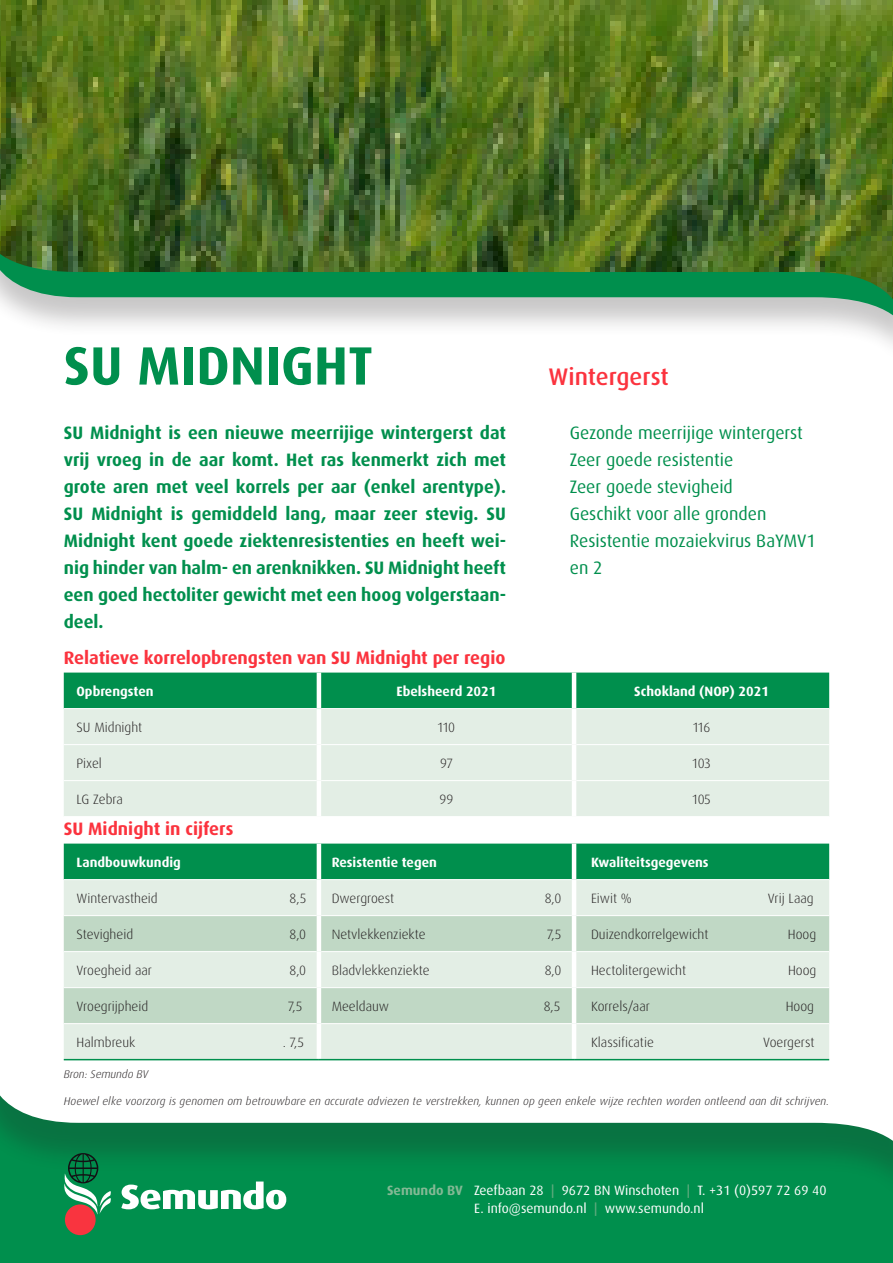
<style>
.page{position:relative;width:893px;height:1263px;background:#fff}
.page>*{position:absolute;margin:0;border:0;box-sizing:border-box;transform-origin:0 0}
.t1{font:700 54px "Dax Pro";color:#008f4d}
.t2{font:500 24px "Dax Pro";color:#fb333e}
.t3{font:700 18px/27px "Dax Pro";color:#008f4d;text-align:justify}
.t4{font:18px/27px "Dax Pro";color:#008f4d}
.t5{font:700 18px "Dax Pro";color:#fb333e}
.t6{font:300 13.5px "Dax Pro";color:#231f20}
.t7{font:700 13.5px "Dax Pro";color:#fff}
.t8{font:13.5px/18px "Dax Pro";color:#fff}
.t9{font:italic 300 11.25px "Dax Pro";letter-spacing:.01em;color:#231f20}
.s1{font-weight:700;color:#84b995}
.s2{font-weight:500;color:#5faa7d}
</style>
<div class="page">
<div style="left:0;top:1069px;width:893px;height:194px;background:#008f4d"></div>
<svg style="left:0;top:672px;width:893px;height:484px;fill:#fff"></svg>
<div style="left:65px;top:1204px;width:31px;height:31px;background:#f9343f;border-radius:50%"></div>
<svg style="left:64px;top:1153px;width:47px;height:61px"></svg>
<svg style="left:121px;top:1181px;width:165px;height:28px"></svg>
<div style="left:64px;top:843px;width:765px;height:36px;background:#008f4d"></div>
<div style="left:64px;top:880px;width:765px;height:179px;background:#e3eee5"></div>
<svg style="left:64px;top:916px;width:765px;height:107px;background:#cbdfcf"></svg>
<hr style="left:64px;top:879px;width:253px;height:1px;background:#fff">
<hr style="left:321px;top:879px;width:251px;height:1px;background:#fff">
<hr style="left:576px;top:879px;width:253px;height:1px;background:#fff">
<hr style="left:64px;top:915px;width:253px;height:1px;background:#fff">
<hr style="left:321px;top:915px;width:251px;height:1px;background:#fff">
<hr style="left:576px;top:915px;width:253px;height:1px;background:#fff">
<hr style="left:64px;top:951px;width:253px;height:1px;background:#fff">
<hr style="left:321px;top:951px;width:251px;height:1px;background:#fff">
<hr style="left:576px;top:951px;width:253px;height:1px;background:#fff">
<hr style="left:64px;top:987px;width:253px;height:1px;background:#fff">
<hr style="left:321px;top:987px;width:251px;height:1px;background:#fff">
<hr style="left:576px;top:987px;width:253px;height:1px;background:#fff">
<hr style="left:64px;top:1023px;width:253px;height:1px;background:#fff">
<hr style="left:321px;top:1023px;width:251px;height:1px;background:#fff">
<hr style="left:576px;top:1023px;width:253px;height:1px;background:#fff">
<hr style="left:317px;top:843px;width:4px;height:37px;background:#fff">
<hr style="left:572px;top:843px;width:4px;height:37px;background:#fff">
<hr style="left:317px;top:880px;width:4px;height:36px;background:#fff">
<hr style="left:572px;top:880px;width:4px;height:36px;background:#fff">
<hr style="left:317px;top:916px;width:4px;height:36px;background:#fff">
<hr style="left:572px;top:916px;width:4px;height:36px;background:#fff">
<hr style="left:317px;top:952px;width:4px;height:36px;background:#fff">
<hr style="left:572px;top:952px;width:4px;height:36px;background:#fff">
<hr style="left:317px;top:988px;width:4px;height:36px;background:#fff">
<hr style="left:572px;top:988px;width:4px;height:36px;background:#fff">
<hr style="left:317px;top:1024px;width:4px;height:35px;background:#fff">
<hr style="left:572px;top:1024px;width:4px;height:35px;background:#fff">
<svg style="left:64px;top:1060px;width:765px;height:9px"></svg>
<hr style="left:64px;top:1059px;width:255px;height:1px;background:#008f4d">
<hr style="left:319px;top:1059px;width:255px;height:1px;background:#008f4d">
<hr style="left:574px;top:1059px;width:255px;height:1px;background:#008f4d">
<div style="left:64px;top:672px;width:765px;height:36px;background:#008f4d"></div>
<div style="left:64px;top:709px;width:765px;height:107px;background:#e3eee5"></div>
<hr style="left:64px;top:708px;width:253px;height:1px;background:#fff">
<hr style="left:321px;top:708px;width:251px;height:1px;background:#fff">
<hr style="left:576px;top:708px;width:253px;height:1px;background:#fff">
<hr style="left:64px;top:744px;width:253px;height:1px;background:#fff">
<hr style="left:321px;top:744px;width:251px;height:1px;background:#fff">
<hr style="left:576px;top:744px;width:253px;height:1px;background:#fff">
<hr style="left:64px;top:780px;width:253px;height:1px;background:#fff">
<hr style="left:321px;top:780px;width:251px;height:1px;background:#fff">
<hr style="left:576px;top:780px;width:253px;height:1px;background:#fff">
<hr style="left:64px;top:816px;width:255px;height:1px;background:#fff">
<hr style="left:319px;top:816px;width:255px;height:1px;background:#fff">
<hr style="left:574px;top:816px;width:255px;height:1px;background:#fff">
<hr style="left:317px;top:672px;width:4px;height:37px;background:#fff">
<hr style="left:572px;top:672px;width:4px;height:37px;background:#fff">
<hr style="left:317px;top:709px;width:4px;height:36px;background:#fff">
<hr style="left:572px;top:709px;width:4px;height:36px;background:#fff">
<hr style="left:317px;top:745px;width:4px;height:36px;background:#fff">
<hr style="left:572px;top:745px;width:4px;height:36px;background:#fff">
<hr style="left:317px;top:781px;width:4px;height:35px;background:#fff">
<hr style="left:572px;top:781px;width:4px;height:35px;background:#fff">
<img style="left:0;top:0;width:893px;height:239px">
<svg style="left:0;top:239px;width:893px;height:92px;background:#6c9d72"></svg>
<p class="t1" style="left:64px;top:331px;width:311px">SU MIDNIGHT</p>
<p class="t2" style="left:549px;top:361px;width:122px">Wintergerst</p>
<p class="t3" style="left:64px;top:418px;width:444px">SU Midnight is een nieuwe meerrijige wintergerst dat vrij vroeg in de aar komt. Het ras kenmerkt zich met grote aren met veel korrels per aar (enkel arentype).<br>SU Midnight is gemiddeld lang, maar zeer stevig. SU Midnight kent goede ziektenresistenties en heeft wei&shy;nig hinder van halm- en arenknikken. SU Midnight heeft een goed hectoliter gewicht met een hoog volgerstaan&shy;deel.</p>
<p class="t4" style="left:570px;top:418px;width:235px">Gezonde meerrijige wintergerst</p>
<p class="t4" style="left:570px;top:445px;width:165px">Zeer goede resistentie</p>
<p class="t4" style="left:570px;top:472px;width:165px">Zeer goede stevigheid</p>
<p class="t4" style="left:570px;top:499px;width:198px">Geschikt voor alle gronden</p>
<p class="t4" style="left:570px;top:526px;width:247px">Resistentie mozaiekvirus BaYMV1 en 2</p>
<p class="t5" style="left:64px;top:646px;width:443px">Relatieve korrelopbrengsten van SU Midnight per regio</p>
<p class="t7" style="left:77px;top:682px;width:79px">Opbrengsten</p>
<p class="t7" style="left:396px;top:682px;width:101px">Ebelsheerd 2021</p>
<p class="t7" style="left:634px;top:682px;width:136px">Schokland (NOP) 2021</p>
<p class="t6" style="left:77px;top:718px;width:67px">SU Midnight</p>
<p class="t6" style="left:438px;top:718px;width:19px">110</p>
<p class="t6" style="left:693px;top:718px;width:19px">116</p>
<p class="t6" style="left:77px;top:754px;width:27px">Pixel</p>
<p class="t6" style="left:440px;top:754px;width:14px">97</p>
<p class="t6" style="left:693px;top:754px;width:19px">103</p>
<p class="t6" style="left:77px;top:790px;width:48px">LG Zebra</p>
<p class="t6" style="left:440px;top:790px;width:15px">99</p>
<p class="t6" style="left:692px;top:790px;width:20px">105</p>
<p class="t5" style="left:64px;top:817px;width:171px">SU Midnight in cijfers</p>
<p class="t7" style="left:77px;top:853px;width:106px">Landbouwkundig</p>
<p class="t7" style="left:332px;top:853px;width:107px">Resistentie tegen</p>
<p class="t7" style="left:591px;top:853px;width:119px">Kwaliteitsgegevens</p>
<p class="t6" style="left:77px;top:889px;width:83px">Wintervastheid</p>
<p class="t6" style="left:290px;top:889px;width:18px">8,5</p>
<p class="t6" style="left:332px;top:889px;width:64px">Dwergroest</p>
<p class="t6" style="left:545px;top:889px;width:18px">8,0</p>
<p class="t6" style="left:591px;top:889px;width:42px">Eiwit %</p>
<p class="t6" style="left:768px;top:889px;width:47px">Vrij Laag</p>
<p class="t6" style="left:77px;top:925px;width:58px">Stevigheid</p>
<p class="t6" style="left:290px;top:925px;width:18px">8,0</p>
<p class="t6" style="left:332px;top:925px;width:95px">Netvlekkenziekte</p>
<p class="t6" style="left:547px;top:925px;width:16px">7,5</p>
<p class="t6" style="left:591px;top:925px;width:119px">Duizendkorrelgewicht</p>
<p class="t6" style="left:788px;top:925px;width:30px">Hoog</p>
<p class="t6" style="left:77px;top:961px;width:77px">Vroegheid aar</p>
<p class="t6" style="left:290px;top:961px;width:18px">8,0</p>
<p class="t6" style="left:332px;top:961px;width:99px">Bladvlekkenziekte</p>
<p class="t6" style="left:545px;top:961px;width:18px">8,0</p>
<p class="t6" style="left:591px;top:961px;width:96px">Hectolitergewicht</p>
<p class="t6" style="left:788px;top:961px;width:30px">Hoog</p>
<p class="t6" style="left:77px;top:997px;width:73px">Vroegrijpheid</p>
<p class="t6" style="left:288px;top:997px;width:16px">7,5</p>
<p class="t6" style="left:332px;top:997px;width:59px">Meeldauw</p>
<p class="t6" style="left:544px;top:997px;width:18px">8,5</p>
<p class="t6" style="left:591px;top:997px;width:60px">Korrels/aar</p>
<p class="t6" style="left:786px;top:997px;width:30px">Hoog</p>
<p class="t6" style="left:77px;top:1033px;width:60px">Halmbreuk</p>
<p class="t6" style="left:283px;top:1033px;width:23px">. 7,5</p>
<p class="t6" style="left:591px;top:1033px;width:64px">Klassificatie</p>
<p class="t6" style="left:763px;top:1033px;width:53px">Voergerst</p>
<p class="t9" style="left:64px;top:1067px;width:86px">Bron: Semundo BV</p>
<p class="t9" style="left:64px;top:1094px;width:767px">Hoewel elke voorzorg is genomen om betrouwbare en accurate adviezen te verstrekken, kunnen op geen enkele wijze rechten worden ontleend aan dit schrijven.</p>
<p class="t8" style="left:474px;top:1180px;width:354px;text-indent:-87px"><span class="s1">Semundo BV</span> Zeefbaan 28 <span class="s2">|</span> 9672 BN Winschoten <span class="s2">|</span> T. +31 (0)597 72 69 40<br>E. info@semundo.nl <span class="s2">|</span> www.semundo.nl</p>
</div>
